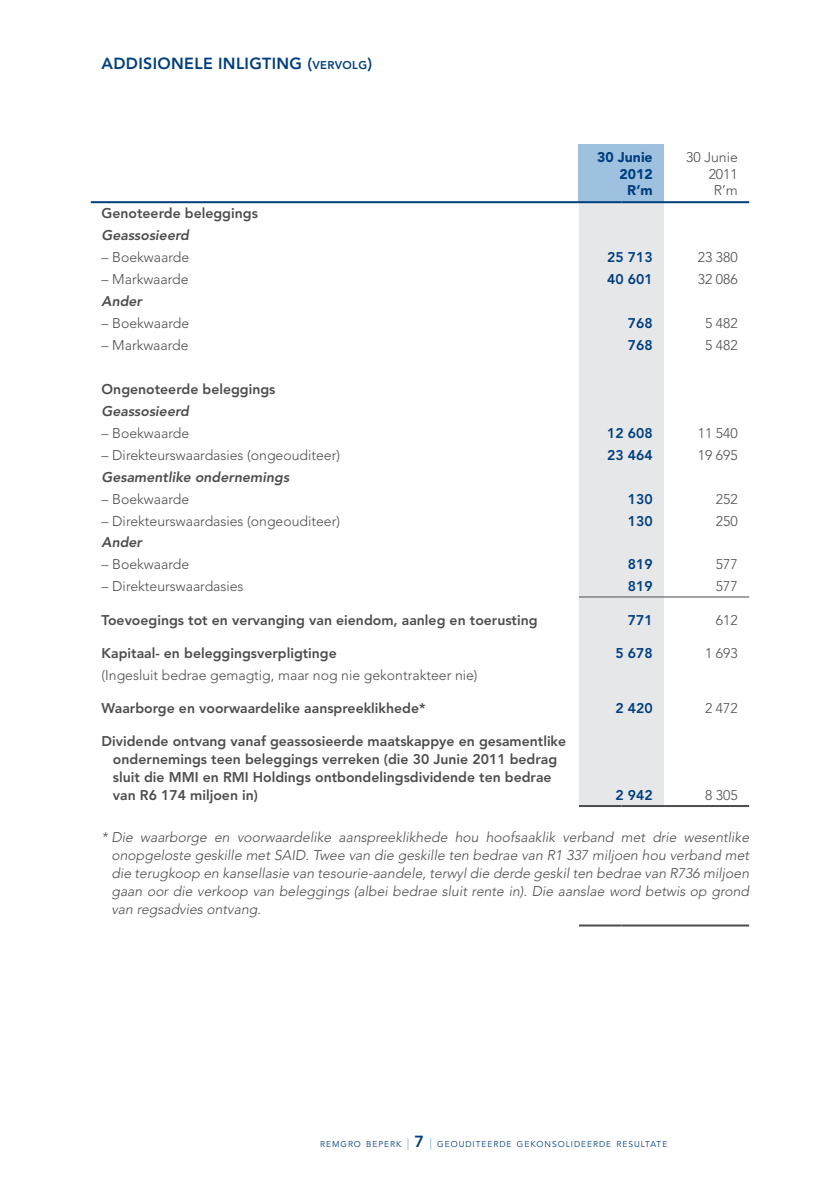
<style>
.page{position:relative;width:840px;height:1191px;background:#fff}
.page>*{position:absolute;margin:0;border:0;box-sizing:border-box;transform-origin:0 0}
.t1{font:800 16px "Avenir LT Std";letter-spacing:.02em;color:#003e7e}
.t2{font:800 14px/18px "Avenir LT Std";color:#4d4d4f}
.t3{font:italic 300 14px/18px "Avenir LT Std";color:#4d4d4f;text-align:justify}
.t4{font:300 14px/16.8px "Avenir LT Std";color:#4d4d4f;text-align:right}
.t5{font:italic 800 14px "Avenir LT Std";color:#4d4d4f}
.t6{font:800 14px "Avenir LT Std";color:#003e7e}
.t7{font:900 14px/16.8px "Avenir LT Std";color:#003e7e;text-align:right}
.t8{font:8.4px "Avenir LT Std";letter-spacing:.115em;color:#003e7e}
.s1{font-size:11.2px}
.s2{font-size:12px;color:#87b2d8}
.s3{font-weight:800;font-size:16px}
</style>
<div class="page">
<div style="left:578px;top:144px;width:85px;height:58px;background:#9fc1e0"></div>
<div style="left:578px;top:203px;width:85px;height:602px;background:#e6e7e8"></div>
<hr style="left:578px;top:805px;width:43px;height:2px;background:#4d4d4f">
<hr style="left:621px;top:805px;width:42px;height:2px;background:#4d4d4f">
<hr style="left:663px;top:805px;width:85px;height:2px;background:#4d4d4f">
<hr style="left:578px;top:924px;width:43px;height:2px;background:#4d4d4f">
<hr style="left:621px;top:924px;width:42px;height:2px;background:#4d4d4f">
<hr style="left:663px;top:924px;width:85px;height:2px;background:#4d4d4f">
<hr style="left:91px;top:201px;width:487px;height:2px;background:#003e7e">
<hr style="left:578px;top:201px;width:43px;height:2px;background:#003e7e">
<hr style="left:621px;top:201px;width:42px;height:2px;background:#003e7e">
<hr style="left:663px;top:201px;width:85px;height:2px;background:#003e7e">
<hr style="left:578px;top:596px;width:43px;height:1px;background:#4d4d4f">
<hr style="left:621px;top:596px;width:42px;height:1px;background:#4d4d4f">
<hr style="left:663px;top:596px;width:85px;height:1px;background:#4d4d4f">
<p class="t1" style="left:102px;top:54px;width:272px">ADDISIONELE INLIGTING (<span class="s1">VERVOLG</span>)</p>
<p class="t7" style="left:597px;top:148px;width:57px">30 Junie<br>2012<br>R’m</p>
<p class="t4" style="left:685px;top:149px;width:53px">30 Junie<br>2011<br>R’m</p>
<p class="t2" style="left:102px;top:205px;width:158px">Genoteerde beleggings</p>
<p class="t5" style="left:102px;top:227px;width:89px">Geassosieerd</p>
<p class="t4" style="left:102px;top:249px;width:89px">– Boekwaarde</p>
<p class="t6" style="left:606px;top:249px;width:47px">25 713</p>
<p class="t4" style="left:697px;top:249px;width:42px">23 380</p>
<p class="t4" style="left:102px;top:271px;width:88px">– Markwaarde</p>
<p class="t6" style="left:606px;top:271px;width:47px">40 601</p>
<p class="t4" style="left:697px;top:271px;width:42px">32 086</p>
<p class="t5" style="left:102px;top:293px;width:42px">Ander</p>
<p class="t4" style="left:102px;top:315px;width:89px">– Boekwaarde</p>
<p class="t6" style="left:627px;top:315px;width:26px">768</p>
<p class="t4" style="left:704px;top:315px;width:34px">5 482</p>
<p class="t4" style="left:102px;top:337px;width:88px">– Markwaarde</p>
<p class="t6" style="left:627px;top:337px;width:26px">768</p>
<p class="t4" style="left:704px;top:337px;width:34px">5 482</p>
<p class="t2" style="left:102px;top:380px;width:175px">Ongenoteerde beleggings</p>
<p class="t5" style="left:102px;top:403px;width:89px">Geassosieerd</p>
<p class="t4" style="left:102px;top:424px;width:89px">– Boekwaarde</p>
<p class="t6" style="left:606px;top:424px;width:47px">12 608</p>
<p class="t4" style="left:697px;top:424px;width:42px">11 540</p>
<p class="t4" style="left:102px;top:446px;width:240px">– Direkteurswaardasies (ongeouditeer)</p>
<p class="t6" style="left:606px;top:446px;width:47px">23 464</p>
<p class="t4" style="left:697px;top:446px;width:42px">19 695</p>
<p class="t5" style="left:102px;top:468px;width:189px">Gesamentlike ondernemings</p>
<p class="t4" style="left:102px;top:490px;width:89px">– Boekwaarde</p>
<p class="t6" style="left:627px;top:490px;width:26px">130</p>
<p class="t4" style="left:715px;top:490px;width:23px">252</p>
<p class="t4" style="left:102px;top:512px;width:240px">– Direkteurswaardasies (ongeouditeer)</p>
<p class="t6" style="left:627px;top:512px;width:26px">130</p>
<p class="t4" style="left:715px;top:512px;width:23px">250</p>
<p class="t5" style="left:102px;top:534px;width:42px">Ander</p>
<p class="t4" style="left:102px;top:556px;width:89px">– Boekwaarde</p>
<p class="t6" style="left:627px;top:556px;width:26px">819</p>
<p class="t4" style="left:715px;top:556px;width:23px">577</p>
<p class="t4" style="left:102px;top:578px;width:143px">– Direkteurswaardasies</p>
<p class="t6" style="left:627px;top:578px;width:26px">819</p>
<p class="t4" style="left:715px;top:578px;width:23px">577</p>
<p class="t2" style="left:102px;top:611px;width:437px">Toevoegings tot en vervanging van eiendom, aanleg en toerusting</p>
<p class="t6" style="left:627px;top:611px;width:26px">771</p>
<p class="t4" style="left:715px;top:611px;width:23px">612</p>
<p class="t2" style="left:102px;top:644px;width:236px">Kapitaal- en beleggingsverpligtinge</p>
<p class="t6" style="left:615px;top:644px;width:39px">5 678</p>
<p class="t4" style="left:704px;top:644px;width:34px">1 693</p>
<p class="t4" style="left:102px;top:666px;width:377px">(Ingesluit bedrae gemagtig, maar nog nie gekontrakteer nie)</p>
<p class="t2" style="left:102px;top:699px;width:325px">Waarborge en voorwaardelike aanspreeklikhede*</p>
<p class="t6" style="left:615px;top:700px;width:39px">2 420</p>
<p class="t4" style="left:704px;top:700px;width:34px">2 472</p>
<p class="t2" style="left:113px;top:732px;width:454px;text-indent:-11px">Dividende ontvang vanaf geassosieerde maatskappye en gesamentlike ondernemings teen beleggings verreken (die 30 Junie 2011 bedrag sluit die MMI en RMI Holdings ontbondelingsdividende ten bedrae van R6 174 miljoen in)</p>
<p class="t6" style="left:615px;top:787px;width:39px">2 942</p>
<p class="t4" style="left:704px;top:787px;width:34px">8 305</p>
<p class="t3" style="left:111px;top:828px;width:639px;text-indent:-10px">* Die waarborge en voorwaardelike aanspreeklikhede hou hoofsaaklik verband met drie wesentlike onopgeloste geskille met SAID. Twee van die geskille ten bedrae van R1 337 miljoen hou verband met die terugkoop en kansellasie van tesourie-aandele, terwyl die derde geskil ten bedrae van R736 miljoen gaan oor die verkoop van beleggings (albei bedrae sluit rente in). Die aanslae word betwis op grond van regsadvies ontvang.</p>
<p class="t8" style="left:320px;top:1139px;width:348px">REMGRO BEPERK <span class="s2">|</span> <span class="s3">7</span> <span class="s2">|</span> GEOUDITEERDE GEKONSOLIDEERDE RESULTATE</p>
</div>
